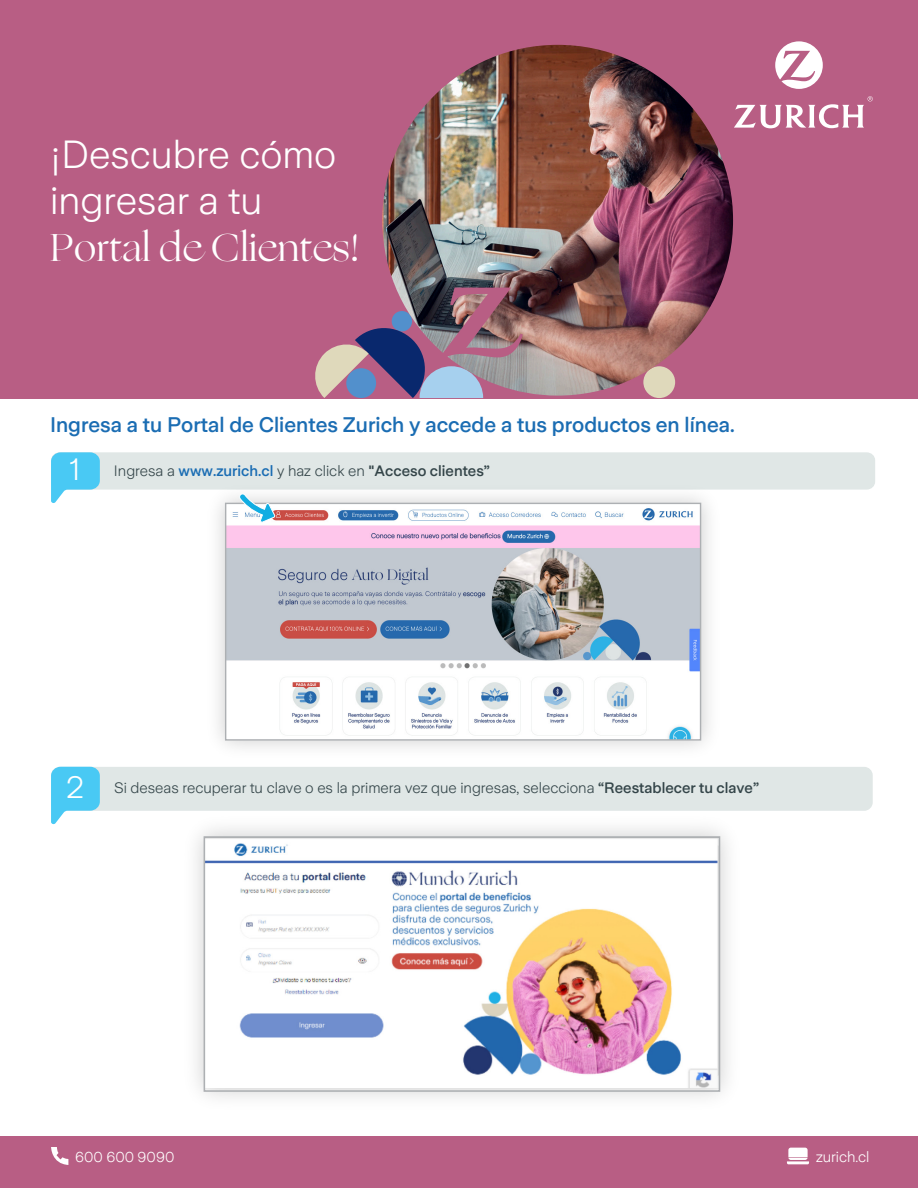
<style>
.page{position:relative;width:918px;height:1188px;background:#fff}
.page>*{position:absolute;margin:0;border:0;box-sizing:border-box;transform-origin:0 0}
.t1{font:300 39px/46.8px "Zurich Sans";color:#fff}
.t2{font:39px "Ogg";color:#fff}
.t3{font:300 30.6px "Zurich Sans";color:#fff}
.t4{font:500 21px "Zurich Sans";color:#1b6db3}
.t5{font:300 15px "Zurich Sans";color:#344549}
.t6{font:300 15px "Zurich Sans";color:#fff}
.t7{font:300 14.25px "Zurich Sans";color:#fff}
.s1{font-weight:500;color:#1b6db3}
.s2{font-weight:500}
.s3{font-size:30.6px;color:#fff}
</style>
<div class="page">
<div style="left:51px;top:767px;width:822px;height:44px;background:#e0e7e6;border-radius:9px"></div>
<svg style="left:51px;top:767px;width:49px;height:58px"></svg>
<div style="left:51px;top:452px;width:824px;height:38px;background:#e0e7e6;border-radius:8px"></div>
<svg style="left:51px;top:452px;width:49px;height:51px"></svg>
<div style="left:0;top:0;width:918px;height:398px;background:#b85e84"></div>
<div style="left:643px;top:366px;width:32px;height:32px;background:#dfd9bb;border-radius:50%"></div>
<svg style="left:315px;top:328px;width:168px;height:70px"></svg>
<img style="left:382px;top:45px;width:351px;height:351px">
<img style="left:196px;top:489px;width:534px;height:259px">
<img style="left:227px;top:505px;width:472px;height:234px">
<div style="left:225px;top:503px;width:476px;height:238px;border:1px solid #adb0b3"></div>
<svg style="left:238px;top:494px;width:38px;height:30px"></svg>
<img style="left:196px;top:828px;width:532px;height:270px">
<img style="left:207px;top:839px;width:510px;height:250px">
<div style="left:204px;top:836px;width:516px;height:256px;border:2px solid #adb0b3"></div>
<div style="left:0;top:1137px;width:918px;height:51px;background:#b85e84"></div>
<svg style="left:51px;top:1147px;width:17px;height:18px"></svg>
<svg style="left:787px;top:1148px;width:22px;height:16px"></svg>
<svg style="left:775px;top:41px;width:48px;height:48px"></svg>
<svg style="left:734px;top:96px;width:139px;height:32px"></svg>
<h1 class="t1" style="left:50px;top:131px;width:288px">¡Descubre cómo ingresar a tu</h1>
<h1 class="t2" style="left:50px;top:222px;width:311px">Portal de Clientes!</h1>
<h3 class="t4" style="left:50px;top:414px;width:686px">Ingresa a tu Portal de Clientes Zurich y accede a tus productos en línea.</h3>
<h2 class="t3" style="left:70px;top:453px;width:12px">1</h2>
<p class="t5" style="left:114px;top:462px;width:378px">Ingresa a <span class="s1">www.zurich.cl</span> y haz click en <span class="s2">"Acceso clientes”</span></p>
<p class="t5" style="left:66px;top:780px;width:694px"><span class="s3">2</span> Si deseas recuperar tu clave o es la primera vez que ingresas, selecciona <span class="s2">“Reestablecer tu clave”</span></p>
<p class="t7" style="left:75px;top:1150px;width:101px">600 600 9090</p>
<p class="t6" style="left:816px;top:1149px;width:55px">zurich.cl</p>
</div>
